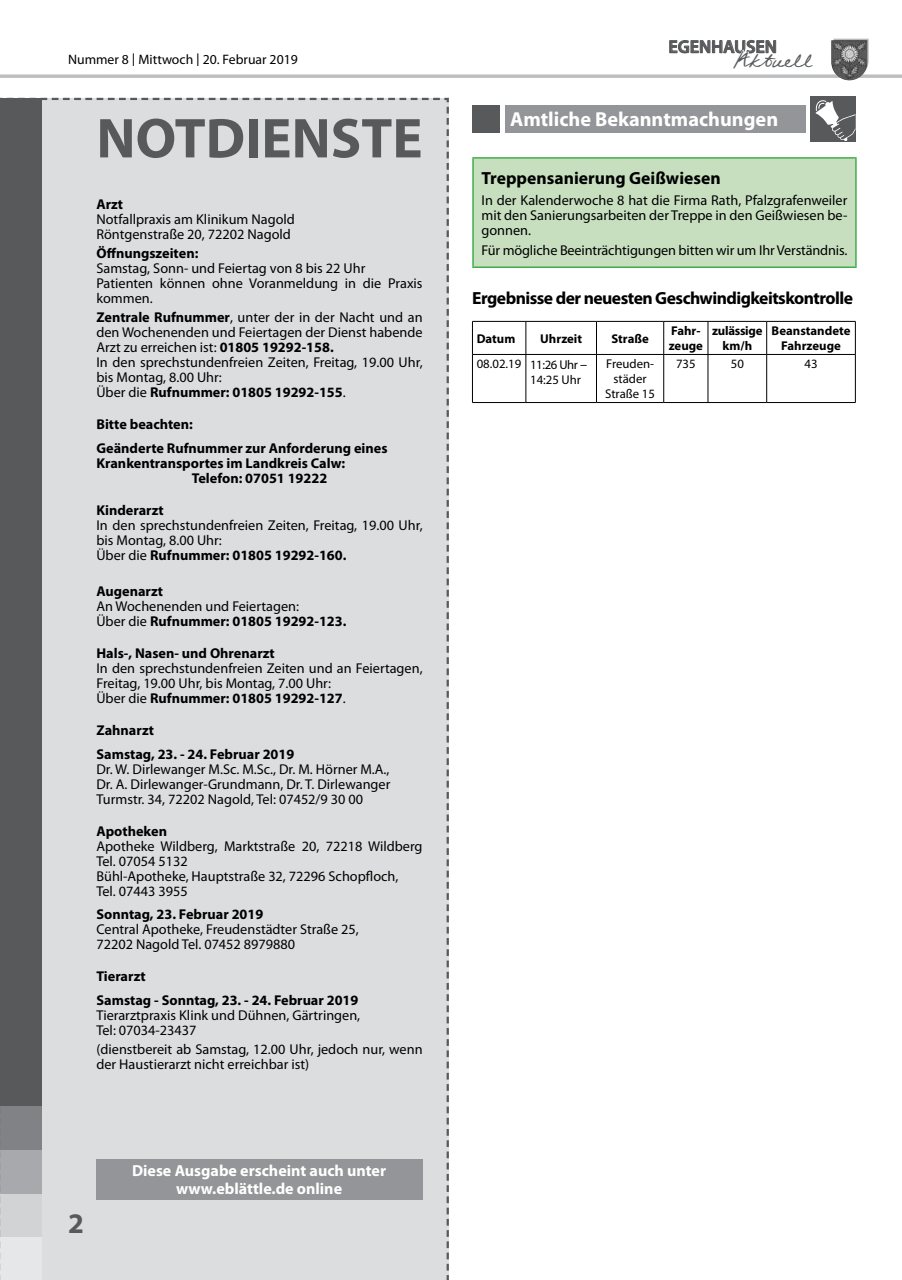
<style>
.page{position:relative;width:902px;height:1280px;background:#fff}
.page>*{position:absolute;margin:0;border:0;box-sizing:border-box;transform-origin:0 0}
.t1{font:700 56.7px "Myriad Pro";color:#58595b}
.t2{font:700 28.5px "Myriad Pro";color:#58595b}
.t3{font:22.95px "Federico Handwriting";color:#58595b}
.t4{font:700 20.25px "Myriad";color:#fff}
.t5{font:600 18px "Myriad Pro";color:#58595b}
.t6{font:700 17.55px "Myriad Pro";letter-spacing:-.03em;color:#000}
.t7{font:700 17.55px "Myriad Pro";color:#000}
.t8{font:700 16.05px/17.5px "Myriad Pro";color:#fff;text-align:center}
.t9{font:14.25px/15px "Myriad Pro";color:#000}
.t10{font:700 14.25px/23.5px "Myriad Pro";color:#000}
.t11{font:13.65px "Myriad Pro";color:#000}
.t12{font:12.75px/15px "Myriad Pro";color:#000}
.t13{font:700 12.75px/15px "Myriad Pro";color:#000}
.t14{font:700 12.75px/15px "Myriad Pro";letter-spacing:-.02em;color:#000;text-align:center}
.s1{font-family:"Lucida Sans"}
.s2{font-weight:700}
.s3{font-size:14.25px}
</style>
<div class="page">
<svg style="left:0;top:97px;width:449px;height:1183px;background:#d0d1d2"></svg>
<hr style="left:0;top:75px;width:901px;height:3px;background:#bcbec0">
<svg style="left:669px;top:40px;width:108px;height:14px"></svg>
<svg style="left:833px;top:39px;width:35px;height:36px"></svg>
<img style="left:831px;top:40px;width:36px;height:40px">
<div style="left:810px;top:97px;width:46px;height:45px;background:#58595b"></div>
<svg style="left:815px;top:100px;width:40px;height:41px"></svg>
<div style="left:504px;top:105px;width:301px;height:28px;background:#939598"></div>
<div style="left:472px;top:106px;width:28px;height:27px;background:#58595b"></div>
<div style="left:473px;top:158px;width:382px;height:109px;background:#c7dfbf"></div>
<hr style="left:472px;top:157px;width:384px;height:2px;background:#41ad49">
<hr style="left:472px;top:159px;width:1px;height:107px;background:#41ad49">
<hr style="left:855px;top:159px;width:1px;height:107px;background:#41ad49">
<hr style="left:472px;top:266px;width:384px;height:2px;background:#41ad49">
<hr style="left:472px;top:321px;width:54px;height:1px;background:#000">
<hr style="left:472px;top:322px;width:1px;height:32px;background:#000">
<hr style="left:526px;top:321px;width:70px;height:1px;background:#000">
<hr style="left:525px;top:322px;width:1px;height:32px;background:#000">
<hr style="left:596px;top:321px;width:67px;height:1px;background:#000">
<hr style="left:596px;top:322px;width:1px;height:32px;background:#000">
<hr style="left:663px;top:321px;width:45px;height:1px;background:#000">
<hr style="left:663px;top:322px;width:1px;height:32px;background:#000">
<hr style="left:708px;top:321px;width:58px;height:1px;background:#000">
<hr style="left:707px;top:322px;width:1px;height:32px;background:#000">
<hr style="left:766px;top:321px;width:89px;height:1px;background:#000">
<hr style="left:766px;top:322px;width:1px;height:32px;background:#000">
<hr style="left:855px;top:322px;width:1px;height:32px;background:#000">
<hr style="left:472px;top:354px;width:54px;height:1px;background:#000">
<hr style="left:472px;top:355px;width:1px;height:47px;background:#000">
<hr style="left:526px;top:354px;width:70px;height:1px;background:#000">
<hr style="left:525px;top:355px;width:1px;height:47px;background:#000">
<hr style="left:596px;top:354px;width:67px;height:1px;background:#000">
<hr style="left:596px;top:355px;width:1px;height:47px;background:#000">
<hr style="left:663px;top:354px;width:45px;height:1px;background:#000">
<hr style="left:663px;top:355px;width:1px;height:47px;background:#000">
<hr style="left:708px;top:354px;width:58px;height:1px;background:#000">
<hr style="left:707px;top:355px;width:1px;height:47px;background:#000">
<hr style="left:766px;top:354px;width:89px;height:1px;background:#000">
<hr style="left:766px;top:355px;width:1px;height:47px;background:#000">
<hr style="left:855px;top:355px;width:1px;height:47px;background:#000">
<hr style="left:472px;top:402px;width:54px;height:1px;background:#000">
<hr style="left:526px;top:402px;width:70px;height:1px;background:#000">
<hr style="left:596px;top:402px;width:67px;height:1px;background:#000">
<hr style="left:663px;top:402px;width:45px;height:1px;background:#000">
<hr style="left:708px;top:402px;width:58px;height:1px;background:#000">
<hr style="left:766px;top:402px;width:89px;height:1px;background:#000">
<div style="left:96px;top:1159px;width:326px;height:40px;background:#939598"></div>
<p class="t11" style="left:68px;top:51px;width:231px">Nummer 8 <span class="s1">|</span> Mittwoch <span class="s1">|</span> 20. Februar 2019</p>
<h1 class="t1" style="left:96px;top:101px;width:327px">NOTDIENSTE</h1>
<p class="t10" style="left:96px;top:192px;width:28px">Arzt</p>
<p class="t9" style="left:96px;top:211px;width:200px">Notfallpraxis am Klinikum Nagold<br>Röntgenstraße 20, 72202 Nagold</p>
<p class="t10" style="left:96px;top:241px;width:103px">Öffnungszeiten:</p>
<p class="t9" style="left:96px;top:260px;width:327px">Samstag, Sonn- und Feiertag von 8 bis 22 Uhr<br>Patienten können ohne Voranmeldung in die Praxis kommen.</p>
<p class="t9" style="left:96px;top:310px;width:328px"><span class="s2">Zentrale Rufnummer</span>, unter der in der Nacht und an den Wochenenden und Feiertagen der Dienst habende Arzt zu erreichen ist: <span class="s2">01805 19292-158.<br></span>In den sprechstundenfreien Zeiten, Freitag, 19.00 Uhr, bis Montag, 8.00 Uhr:<br>Über die <span class="s2">Rufnummer: 01805 19292-155</span>.</p>
<p class="t10" style="left:96px;top:412px;width:292px">Bitte beachten:<br>Geänderte Rufnummer zur Anforderung eines</p>
<p class="t10" style="left:192px;top:455px;width:155px;line-height:15px;text-indent:-95px">Krankentransportes im Landkreis Calw:<br>Telefon: 07051 19222</p>
<p class="t10" style="left:96px;top:498px;width:69px">Kinderarzt</p>
<p class="t9" style="left:96px;top:517px;width:328px">In den sprechstundenfreien Zeiten, Freitag, 19.00 Uhr, bis Montag, 8.00 Uhr:<br>Über die <span class="s2">Rufnummer: 01805 19292-160.</span></p>
<p class="t10" style="left:96px;top:579px;width:68px">Augenarzt</p>
<p class="t9" style="left:96px;top:599px;width:251px">An Wochenenden und Feiertagen:<br>Über die <span class="s2">Rufnummer: 01805 19292-123.</span></p>
<p class="t10" style="left:96px;top:641px;width:180px">Hals-, Nasen- und Ohrenarzt</p>
<p class="t9" style="left:96px;top:661px;width:327px">In den sprechstundenfreien Zeiten und an Feiertagen,<br>Freitag, 19.00 Uhr, bis Montag, 7.00 Uhr:<br>Über die <span class="s2">Rufnummer: 01805 19292-127</span>.</p>
<p class="t10" style="left:96px;top:718px;width:199px">Zahnarzt<br>Samstag, 23. - 24. Februar 2019</p>
<p class="t9" style="left:96px;top:761px;width:295px;text-align:justify">Dr. W. Dirlewanger M.Sc. M.Sc., Dr. M. Hörner M.A., Dr. A. Dirlewanger-Grundmann, Dr. T. Dirlewanger Turmstr. 34, 72202 Nagold, Tel: 07452/9 30 00</p>
<p class="t10" style="left:96px;top:819px;width:72px">Apotheken</p>
<p class="t9" style="left:96px;top:838px;width:327px">Apotheke Wildberg, Marktstraße 20, 72218 Wildberg Tel. 07054 5132<br>Bühl-Apotheke, Hauptstraße 32, 72296 Schopfloch,<br>Tel. 07443 3955</p>
<p class="t10" style="left:96px;top:902px;width:168px">Sonntag, 23. Februar 2019</p>
<p class="t9" style="left:96px;top:922px;width:264px">Central Apotheke, Freudenstädter Straße 25,<br>72202 Nagold Tel. 07452 8979880</p>
<p class="t10" style="left:96px;top:964px;width:263px">Tierarzt<br>Samstag - Sonntag, 23. - 24. Februar 2019</p>
<p class="t9" style="left:96px;top:1007px;width:265px">Tierarztpraxis Klink und Dühnen, Gärtringen,<br>Tel: 07034-23437</p>
<p class="t9" style="left:96px;top:1041px;width:327px">(dienstbereit ab Samstag, 12.00 Uhr, jedoch nur, wenn der Haustierarzt nicht erreichbar ist)</p>
<h2 class="t2" style="left:68px;top:1205px;width:17px">2</h2>
<p class="t8" style="left:132px;top:1161px;width:255px">Diese Ausgabe erscheint auch unter www.eblättle.de online</p>
<p class="t5" style="left:668px;top:35px;width:110px">EGENHAUSEN</p>
<h3 class="t3" style="left:733px;top:46px;width:80px">Aktuell</h3>
<h3 class="t4" style="left:510px;top:109px;width:269px">Amtliche Bekanntmachungen</h3>
<p class="t7" style="left:481px;top:166px;width:241px">Treppensanierung Geißwiesen</p>
<p class="t9" style="left:481px;top:193px;width:367px;text-align:justify">In der Kalenderwoche 8 hat die Firma Rath, Pfalzgrafenweiler mit den Sanierungsarbeiten der Treppe in den Geißwiesen be&shy;gonnen.</p>
<p class="t9" style="left:481px;top:242px;width:367px">Für mögliche Beeinträchtigungen bitten wir um Ihr Verständnis.</p>
<p class="t6" style="left:472px;top:287px;width:382px">Ergebnisse der neuesten Geschwindigkeitskontrolle</p>
<p class="t13" style="left:476px;top:330px;width:40px">Datum</p>
<p class="t13" style="left:540px;top:330px;width:43px">Uhrzeit</p>
<p class="t13" style="left:611px;top:330px;width:39px">Straße</p>
<p class="t13" style="left:668px;top:323px;width:36px">Fahr&shy;zeuge</p>
<p class="t14" style="left:712px;top:323px;width:52px">zulässige km/h</p>
<p class="t13" style="left:771px;top:323px;width:80px;text-align:center">Beanstandete<br>Fahrzeuge</p>
<p class="t12" style="left:530px;top:357px;width:59px;line-height:15.6px;text-indent:-53px">08.02.19 11:26 Uhr <span class="s3">–<br></span>14:25 Uhr</p>
<p class="t12" style="left:605px;top:356px;width:51px;text-align:center">Freuden&shy;städer<br>Straße 15</p>
<p class="t12" style="left:676px;top:356px;width:21px">735</p>
<p class="t12" style="left:730px;top:356px;width:15px">50</p>
<p class="t12" style="left:804px;top:356px;width:15px">43</p>
</div>
